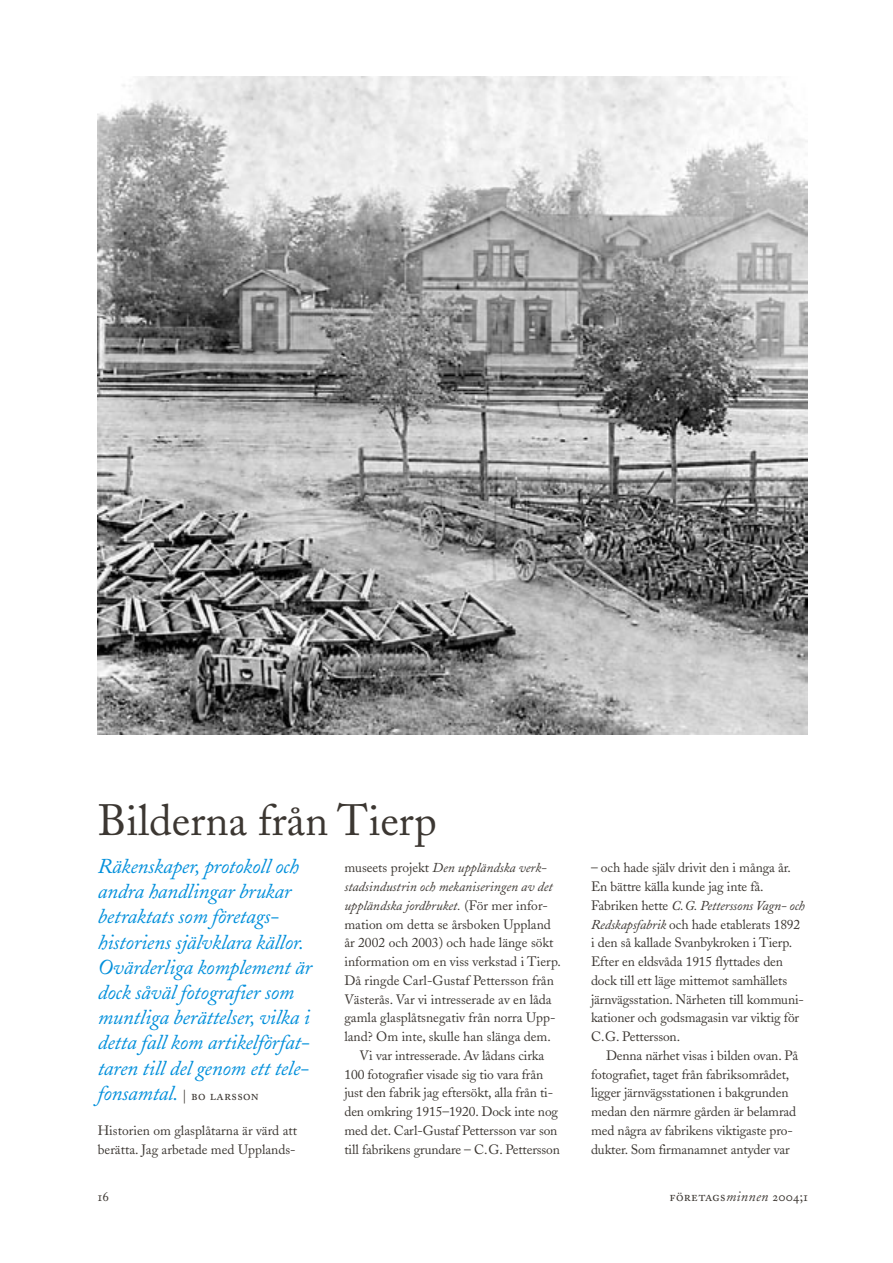
<style>
.page{position:relative;width:893px;height:1263px;background:#fff}
.page>*{position:absolute;margin:0;border:0;box-sizing:border-box;transform-origin:0 0}
.rubrik{font:43.5px "Adobe Caslon";color:#3c3732}
.ingress{font:italic 21px/25.2px "Adobe Caslon";letter-spacing:-.01em;color:#008fdb}
.bröd_första{font:13.5px/18.8px "Adobe Caslon";color:#3c3732}
.bröd_indrag{font:13.5px/18.8px "Adobe Caslon";letter-spacing:-.01em;color:#3c3732}
.t1{font:13.5px "Adobe Caslon Regular SC";letter-spacing:.025em;color:#3c3732}
.s1{font-family:"Adobe Caslon Regular SC";font-style:normal;font-size:13.5px;color:#3c3732}
.s2{font-style:italic}
.s3{font-family:"Adobe Caslon";font-style:italic;font-size:13.95px}
</style>
<div class="page">
<img style="left:98px;top:77px;width:710px;height:658px">
<p class="rubrik" style="left:98px;top:794px;width:340px">Bilderna från Tierp</p>
<p class="ingress" style="left:98px;top:854px;width:216px">Räkenskaper, protokoll och andra handlingar brukar betraktats som företags&shy;historiens självklara källor.<br>Ovärderliga komplement är dock såväl fotografier som muntliga berättelser, vilka i detta fall kom artikelförfat&shy;taren till del genom ett tele&shy;fonsamtal. <span class="s1">| bo larsson</span></p>
<p class="bröd_första" style="left:98px;top:1121px;width:201px">Historien om glasplåtarna är värd att berätta. Jag arbetade med Upplands-</p>
<p class="bröd_första" style="left:344px;top:859px;width:218px">museets projekt <span class="s2">Den uppländska verk&shy;stadsindustrin och mekaniseringen av det uppländska jordbruket.</span> (För mer infor&shy;mation om detta se årsboken Uppland år 2002 och 2003) och hade länge sökt information om en viss verkstad i Tierp.<br>Då ringde Carl-Gustaf Pettersson från Västerås. Var vi intresserade av en låda gamla glasplåtsnegativ från norra Upp&shy;land? Om inte, skulle han slänga dem.</p>
<p class="bröd_indrag" style="left:344px;top:1046px;width:217px;text-indent:15px">Vi var intresserade. Av lådans cirka 100 fotografier visade sig tio vara från just den fabrik jag eftersökt, alla från ti&shy;den omkring 1915–1920. Dock inte nog med det. Carl-Gustaf Pettersson var son till fabrikens grundare – C. G. Pettersson</p>
<p class="bröd_indrag" style="left:591px;top:859px;width:201px">– och hade själv drivit den i många år.<br>En bättre källa kunde jag inte få.</p>
<p class="bröd_första" style="left:591px;top:896px;width:215px">Fabriken hette <span class="s2">C. G. Petterssons Vagn- och Redskapsfabrik</span> och hade etablerats 1892 i den så kallade Svanbykroken i Tierp.<br>Efter en eldsvåda 1915 flyttades den dock till ett läge mittemot samhällets järnvägsstation. Närheten till kommuni&shy;kationer och godsmagasin var viktig för C. G. Pettersson.</p>
<p class="bröd_indrag" style="left:591px;top:1046px;width:209px;text-indent:15px">Denna närhet visas i bilden ovan. På fotografiet, taget från fabriksområdet, ligger järnvägsstationen i bakgrunden medan den närmre gården är belamrad med några av fabrikens viktigaste pro&shy;dukter. Som firmanamnet antyder var</p>
<p class="t1" style="left:98px;top:1188px;width:13px">16</p>
<p class="t1" style="left:670px;top:1188px;width:140px">företags<span class="s3">minnen</span> 2004;1</p>
</div>
